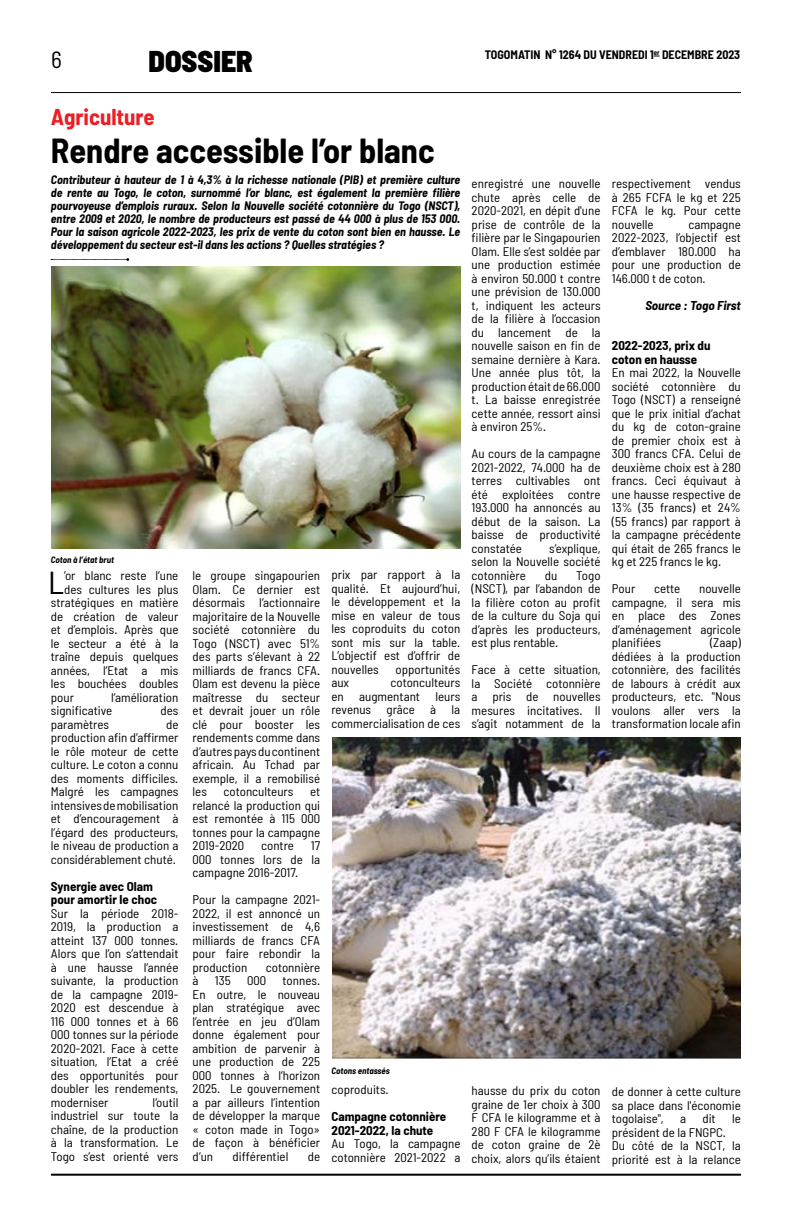
<style>
.page{position:relative;width:792px;height:1224px;background:#fff}
.page>*{position:absolute;margin:0;border:0;box-sizing:border-box;transform-origin:0 0}
.t1{font:700 semi-condensed 34px "Barlow";color:#000}
.t2{font:semi-condensed 31.8px "Barlow";color:#000;scale:1.04 1}
.t3{font:900 semi-condensed 30px "Barlow";color:#000}
.t4{font:semi-condensed 23.3px "Barlow";color:#000}
.t5{font:700 semi-condensed 22.4px "Barlow";color:#ed1d24}
.t6{font:semi-condensed 12.5px/13.5px "Barlow";color:#000;text-align:justify;scale:1.04 1}
.t7{font:700 semi-condensed 12.5px/13.5px "Barlow";color:#000;scale:1.04 1}
.t8{font:italic 700 semi-condensed 12.5px "Barlow";color:#000;scale:1.04 1}
.t9{font:italic 700 semi-condensed 12px/13px "Barlow";color:#000;text-align:justify}
.t10{font:700 semi-condensed 12px "Barlow";color:#000}
.t11{font:italic 700 semi-condensed 9px "Barlow";color:#000}
</style>
<div class="page">
<hr style="left:51px;top:1174px;width:690px;height:2px;background:#000">
<hr style="left:51px;top:92px;width:690px;height:1px;background:#000">
<svg style="left:51px;top:258px;width:78px;height:3px"></svg>
<img style="left:51px;top:267px;width:409px;height:281px">
<img style="left:333px;top:738px;width:408px;height:322px">
<h3 class="t4" style="left:51px;top:45px;width:12px">6</h3>
<p class="t10" style="left:485px;top:48px;width:257px">TOGOMATIN N° 1264 DU VENDREDI 1<sup>er</sup> DECEMBRE 2023</p>
<h3 class="t3" style="left:149px;top:43px;width:106px">DOSSIER</h3>
<h3 class="t5" style="left:51px;top:103px;width:105px">Agriculture</h3>
<h1 class="t1" style="left:51px;top:129px;width:385px">Rendre accessible l’or blanc</h1>
<p class="t9" style="left:51px;top:173px;width:411px">Contributeur à hauteur de 1 à 4,3% à la richesse nationale (PIB) et première culture de rente au Togo, le coton, surnommé l’or blanc, est également la première filière pourvoyeuse d’emplois ruraux. Selon la Nouvelle société cotonnière du Togo (NSCT), entre 2009 et 2020, le nombre de producteurs est passé de 44 000 à plus de 153 000.<br>Pour la saison agricole 2022-2023, les prix de vente du coton sont bien en hausse. Le développement du secteur est-il dans les actions ? Quelles stratégies ?</p>
<p class="t6" style="left:472px;top:176px;width:125px">enregistré une nouvelle chute après celle de 2020-2021, en dépit d'une prise de contrôle de la filière par le Singapourien Olam. Elle s’est soldée par une production estimée à environ 50.000 t contre une prévision de 130.000 t, indiquent les acteurs de la filière à l’occasion du lancement de la nouvelle saison en fin de semaine dernière à Kara.<br>Une année plus tôt, la production était de 66.000 t. La baisse enregistrée cette année, ressort ainsi à environ 25%.</p>
<p class="t6" style="left:472px;top:446px;width:125px">Au cours de la campagne 2021-2022, 74.000 ha de terres cultivables ont été exploitées contre 193.000 ha annoncés au début de la saison. La baisse de productivité constatée</p>
<p class="t6" style="left:612px;top:177px;width:125px">respectivement vendus à 265 FCFA le kg et 225<br>FCFA le kg. Pour cette nouvelle</p>
<p class="t6" style="left:612px;top:217px;width:125px;text-indent:76px">campagne 2022-2023, l’objectif est d’emblaver 180.000 ha pour une production de 146.000 t de coton.</p>
<p class="t8" style="left:645px;top:298px;width:93px">Source : Togo First</p>
<p class="t7" style="left:612px;top:339px;width:96px">2022-2023, prix du coton en hausse</p>
<p class="t6" style="left:612px;top:366px;width:125px">En mai 2022, la Nouvelle société cotonnière du Togo (NSCT) a renseigné que le prix initial d’achat du kg de coton-graine de premier choix est à 300 francs CFA. Celui de deuxième choix est à 280 francs. Ceci équivaut à une hausse respective de 13% (35 francs) et 24% (55 francs) par rapport à la campagne précédente qui était de 265 francs le kg et 225 francs le kg.</p>
<p class="t6" style="left:612px;top:582px;width:24px">Pour</p>
<p class="t6" style="left:654px;top:582px;width:27px">cette</p>
<p class="t6" style="left:472px;top:541px;width:125px;text-indent:78px">s’explique, selon la Nouvelle société cotonnière</p>
<p class="t11" style="left:51px;top:555px;width:65px">Coton à l’état brut</p>
<p class="t6" style="left:331px;top:568px;width:125px">prix par rapport à la qualité. Et aujourd’hui, le développement et la mise en valeur de tous les coproduits du coton sont mis sur la table.<br>L’objectif est d’offrir de nouvelles</p>
<p class="t6" style="left:472px;top:568px;width:125px;text-indent:105px">Togo (NSCT), par l’abandon de la filière coton au profit de la culture du Soja qui d’après les producteurs, est plus rentable.</p>
<p class="t6" style="left:472px;top:662px;width:125px">Face à cette situation, la Société cotonnière a pris de nouvelles mesures incitatives. Il s’agit notamment de la</p>
<p class="t6" style="left:545px;top:568px;width:14px">du</p>
<h2 class="t2" style="left:48px;top:563px;width:17px">L</h2>
<p class="t6" style="left:64px;top:569px;width:111px">’or blanc reste l’une</p>
<p class="t6" style="left:193px;top:569px;width:124px">le groupe singapourien Olam. Ce dernier est désormais l’actionnaire majoritaire de la Nouvelle société cotonnière du Togo (NSCT) avec 51% des parts s’élevant à 22 milliards de francs CFA.<br>Olam est devenu la pièce maîtresse du secteur et devrait jouer un rôle clé pour booster les rendements comme dans d’autres pays du continent africain. Au Tchad par exemple, il a remobilisé les</p>
<p class="t6" style="left:612px;top:582px;width:125px;text-indent:87px">nouvelle campagne, il sera mis en place des Zones d’aménagement agricole planifiées</p>
<p class="t6" style="left:64px;top:582px;width:111px">des cultures les plus</p>
<p class="t6" style="left:51px;top:596px;width:124px">stratégiques en matière</p>
<p class="t6" style="left:51px;top:609px;width:124px">de création de valeur</p>
<p class="t6" style="left:51px;top:623px;width:124px">et d’emplois. Après que</p>
<p class="t6" style="left:51px;top:636px;width:124px">le secteur a été à la</p>
<p class="t6" style="left:51px;top:650px;width:124px">traîne depuis quelques</p>
<p class="t6" style="left:51px;top:663px;width:124px">années, l’Etat a mis</p>
<p class="t6" style="left:51px;top:677px;width:124px">les bouchées doubles</p>
<p class="t6" style="left:51px;top:690px;width:24px">pour</p>
<p class="t6" style="left:612px;top:636px;width:125px;text-indent:98px">(Zaap) dédiées à la production cotonnière, des facilités de labours à crédit aux producteurs, etc. "Nous voulons aller vers la transformation locale afin</p>
<p class="t6" style="left:396px;top:662px;width:64px">opportunités</p>
<p class="t6" style="left:331px;top:676px;width:125px;text-indent:59px">cotonculteurs en augmentant leurs revenus grâce à la commercialisation de ces</p>
<p class="t6" style="left:331px;top:676px;width:19px">aux</p>
<p class="t6" style="left:51px;top:690px;width:124px;text-indent:60px">l’amélioration significative</p>
<p class="t6" style="left:161px;top:704px;width:19px">des</p>
<p class="t6" style="left:51px;top:717px;width:58px">paramètres</p>
<p class="t6" style="left:51px;top:717px;width:124px;text-indent:115px">de production afin d’affirmer le rôle moteur de cette culture. Le coton a connu des moments difficiles.<br>Malgré les campagnes intensives de mobilisation et d’encouragement à l’égard des producteurs, le niveau de production a considérablement chuté.</p>
<p class="t7" style="left:51px;top:879px;width:104px">Synergie avec Olam pour amortir le choc</p>
<p class="t6" style="left:51px;top:906px;width:124px">Sur la période 2018- 2019, la production a atteint 137 000 tonnes.<br>Alors que l’on s’attendait à une hausse l’année suivante, la production de la campagne 2019- 2020 est descendue à 116 000 tonnes et à 66<br>000 tonnes sur la période 2020-2021. Face à cette situation, l’Etat a créé des opportunités pour doubler les rendements, moderniser</p>
<p class="t6" style="left:224px;top:785px;width:69px">cotonculteurs</p>
<p class="t6" style="left:193px;top:785px;width:124px;text-indent:117px">et relancé la production qui est remontée à 115 000 tonnes pour la campagne 2019-2020</p>
<p class="t6" style="left:193px;top:839px;width:124px;text-indent:118px">17<br>000 tonnes lors de la campagne 2016-2017.</p>
<p class="t6" style="left:193px;top:893px;width:124px">Pour la campagne 2021- 2022, il est annoncé un investissement de 4,6 milliards de francs CFA pour faire rebondir la production</p>
<p class="t6" style="left:261px;top:839px;width:33px">contre</p>
<p class="t6" style="left:266px;top:960px;width:54px">cotonnière</p>
<p class="t6" style="left:193px;top:974px;width:7px">à</p>
<p class="t6" style="left:215px;top:974px;width:17px">135</p>
<p class="t6" style="left:247px;top:974px;width:20px">000</p>
<p class="t6" style="left:193px;top:974px;width:124px;text-indent:90px">tonnes.<br>En outre, le nouveau plan stratégique avec l’entrée en jeu d’Olam donne également pour ambition de parvenir à une production de 225<br>000 tonnes à l’horizon 2025. Le gouvernement a par ailleurs l’intention de développer la marque « coton made in Togo» de façon à bénéficier d’un</p>
<p class="t11" style="left:332px;top:1065px;width:60px">Cotons entassés</p>
<p class="t6" style="left:332px;top:1083px;width:57px">coproduits.</p>
<p class="t7" style="left:332px;top:1110px;width:112px">Campagne cotonnière<br>2021-2022, la chute</p>
<p class="t6" style="left:332px;top:1137px;width:125px">Au Togo, la campagne cotonnière 2021-2022 a</p>
<p class="t6" style="left:472px;top:1084px;width:125px">hausse du prix du coton graine de 1er choix à 300<br>F CFA le kilogramme et à 280 F CFA le kilogramme de coton graine de 2è choix, alors qu’ils étaient</p>
<p class="t6" style="left:612px;top:1085px;width:125px">de donner à cette culture sa place dans l'économie togolaise",</p>
<p class="t6" style="left:51px;top:1095px;width:124px;text-indent:102px">l’outil industriel sur toute la chaîne, de la production à la transformation. Le Togo s’est orienté vers</p>
<p class="t6" style="left:680px;top:1112px;width:7px">a</p>
<p class="t6" style="left:702px;top:1112px;width:14px">dit</p>
<p class="t6" style="left:732px;top:1112px;width:10px">le</p>
<p class="t6" style="left:612px;top:1125px;width:125px;text-align:left">président de la FNGPC.<br>Du côté de la NSCT, la priorité est à la relance</p>
<p class="t6" style="left:233px;top:1149px;width:55px">différentiel</p>
<p class="t6" style="left:308px;top:1149px;width:13px">de</p>
</div>
